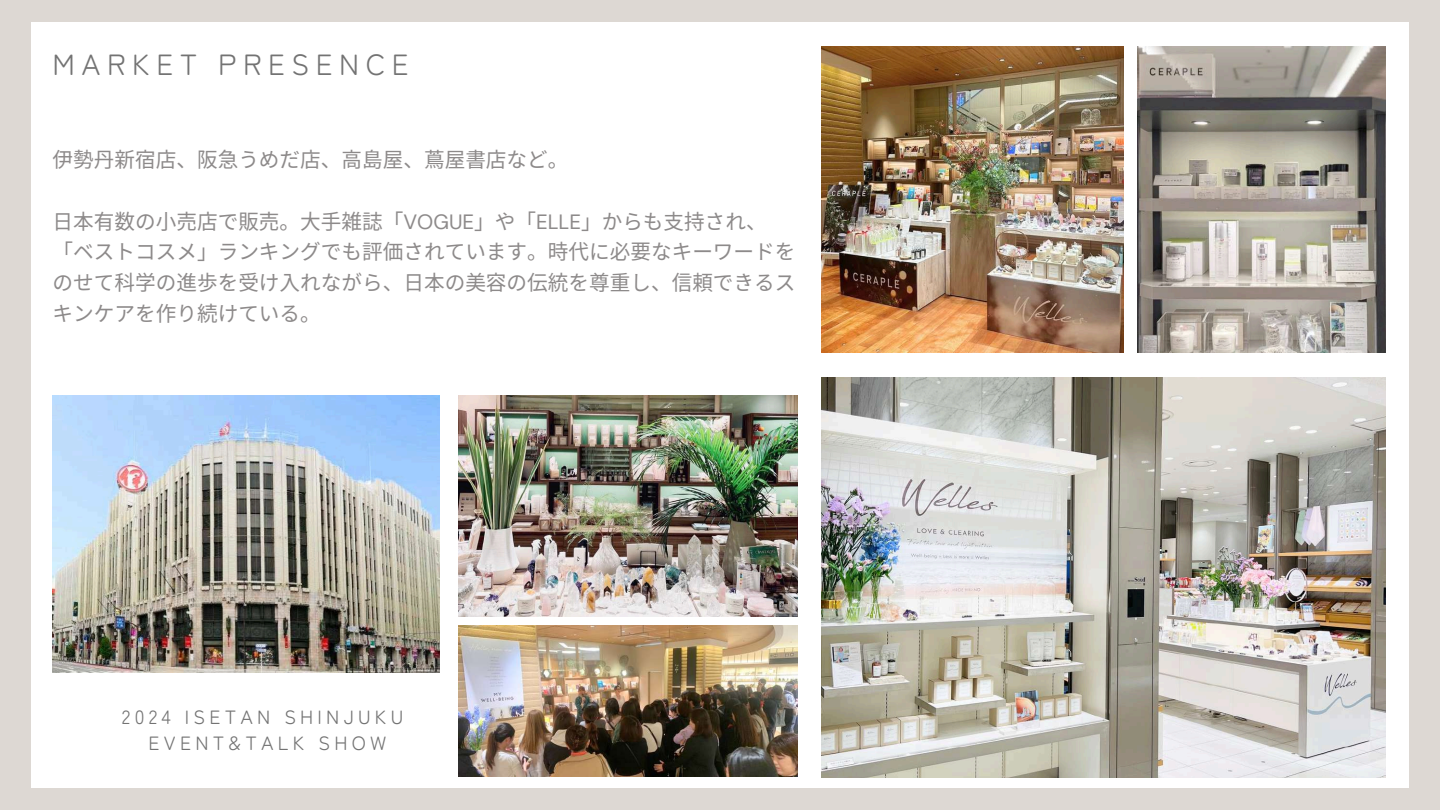
<style>
.page{position:relative;width:1440px;height:810px;background:#ddd8d3}
.page>*{position:absolute;margin:0;border:0;box-sizing:border-box;transform-origin:0 0}
.t1{font:29.2px "Zen Maru Gothic";letter-spacing:.22em;color:#737373}
.t2{font:20.6px/30.8px "Noto Sans CJ Ksc";color:#8d8a8a}
.t3{font:19.2px/26.2px "Zen Maru Gothic";letter-spacing:.22em;color:#737373;text-align:center}
.s1{font-family:"DM Sans"}
</style>
<div class="page">
<div style="left:32px;top:22px;width:1376px;height:766px;background:#fff"></div>
<img style="left:1138px;top:46px;width:247px;height:306px">
<img style="left:822px;top:46px;width:301px;height:306px">
<img style="left:822px;top:377px;width:563px;height:401px">
<img style="left:459px;top:626px;width:339px;height:151px">
<img style="left:53px;top:396px;width:387px;height:276px">
<img style="left:459px;top:396px;width:339px;height:220px">
<h1 class="t1" style="left:53px;top:42px;width:358px">MARKET PRESENCE</h1>
<p class="t2" style="left:53px;top:143px;width:517px">伊勢丹新宿店、阪急うめだ店、高島屋、蔦屋書店など。</p>
<p class="t2" style="left:53px;top:205px;width:744px">日本有数の小売店で販売。大手雑誌「<span class="s1">VOGUE</span>」や「<span class="s1">ELLE</span>」からも支持され、<br>「ベストコスメ」ランキングでも評価されています。時代に必要なキーワードをのせて科学の進歩を受け入れながら、日本の美容の伝統を尊重し、信頼できるスキンケアを作り続けている。</p>
<p class="t3" style="left:122px;top:702px;width:283px">2024 ISETAN SHINJUKU<br>EVENT&amp;TALK SHOW</p>
</div>
